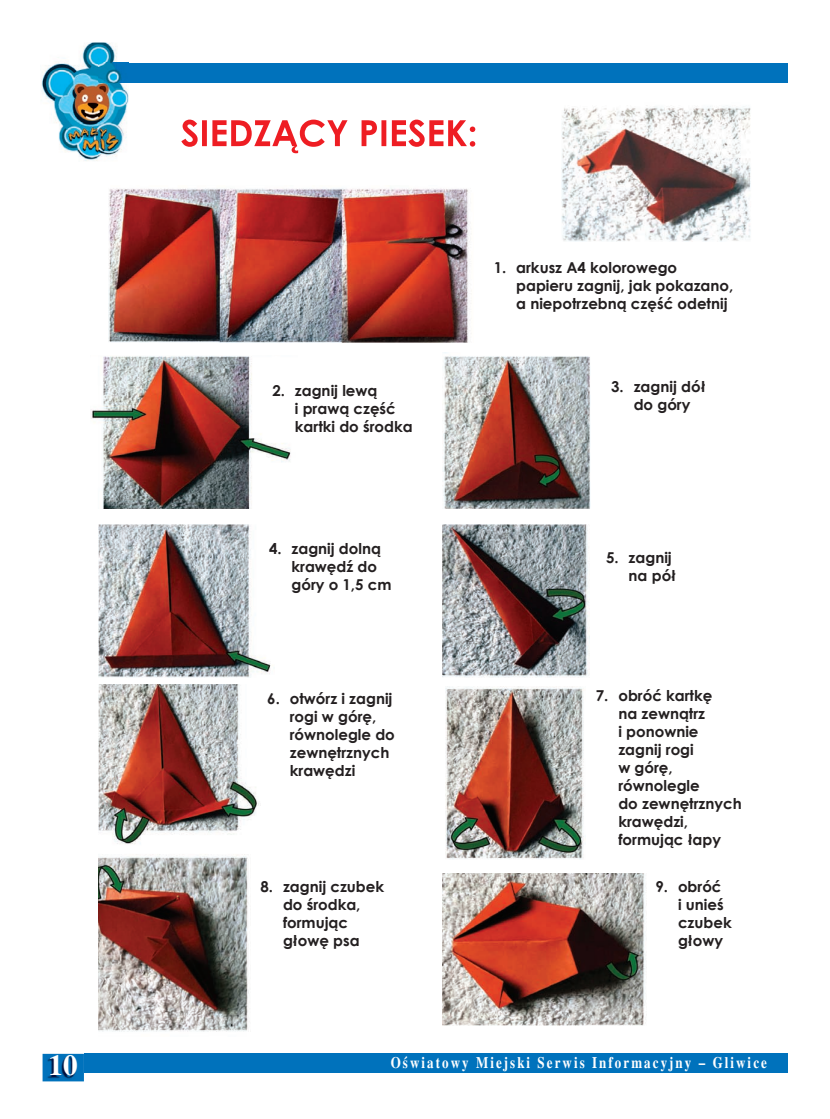
<style>
.page{position:relative;width:830px;height:1119px;background:#fff}
.page>*{position:absolute;margin:0;border:0;box-sizing:border-box;transform-origin:0 0}
.t1{font:700 29.1px "Times New Roman";color:#fff}
.t2{font:700 16.2px "Times New Roman";letter-spacing:.16em;color:#fff;scale:.8 1}
.t3{font:700 15px/18px "Century Gothic";color:#231f20}
</style>
<div class="page">
<img style="left:98px;top:854px;width:151px;height:178px">
<div style="left:84px;top:1053px;width:703px;height:19px;background:#0072bc"></div>
<svg style="left:43px;top:1053px;width:41px;height:28px"></svg>
<img style="left:47px;top:1055px;width:29px;height:24px">
<div style="left:129px;top:63px;width:658px;height:19px;background:#0072bc"></div>
<img style="left:41px;top:43px;width:88px;height:118px">
<img style="left:98px;top:63px;width:31px;height:19px">
<img style="left:442px;top:873px;width:204px;height:151px">
<img style="left:445px;top:686px;width:139px;height:173px">
<img style="left:442px;top:524px;width:146px;height:153px">
<img style="left:443px;top:352px;width:147px;height:157px">
<img style="left:91px;top:356px;width:200px;height:153px">
<img style="left:109px;top:188px;width:360px;height:155px">
<img style="left:561px;top:106px;width:190px;height:136px">
<img style="left:98px;top:684px;width:161px;height:160px">
<img style="left:98px;top:524px;width:173px;height:153px">
<svg style="left:181px;top:120px;width:294px;height:33px"></svg>
<p class="t3" style="left:295px;top:381px;width:119px;text-indent:-22px">2. zagnij lewą<br>i prawą część kartki do środka</p>
<p class="t3" style="left:291px;top:538px;width:101px;text-indent:-22px">4. zagnij dolną krawędź do góry o 1,5 cm</p>
<p class="t3" style="left:290px;top:688px;width:106px;text-indent:-22px">6. otwórz i zagnij rogi w górę, równolegle do zewnętrznych krawędzi</p>
<p class="t3" style="left:283px;top:876px;width:103px;text-indent:-22px">8. zagnij czubek do środka, formując głowę psa</p>
<p class="t3" style="left:516px;top:258px;width:218px;text-indent:-22px">1. arkusz A4 kolorowego papieru zagnij, jak pokazano, a niepotrzebną część odetnij</p>
<p class="t3" style="left:611px;top:377px;width:96px;text-align:center">3. zagnij dół do góry</p>
<p class="t3" style="left:605px;top:547px;width:71px;text-align:right">5. zagnij na pół</p>
<p class="t3" style="left:618px;top:685px;width:125px;text-indent:-22px">7. obróć kartkę<br>na zewnątrz<br>i ponownie zagnij rogi<br>w górę, równolegle<br>do zewnętrznych krawędzi, formując łapy</p>
<p class="t3" style="left:677px;top:876px;width:55px;text-indent:-22px">9. obróć<br>i unieś czubek głowy</p>
<h1 class="t1" style="left:49px;top:1048px;width:31px">10</h1>
<p class="t2" style="left:390px;top:1052px;width:471px">Oświatowy Miejski Serwis Informacyjny – Gliwice</p>
</div>
